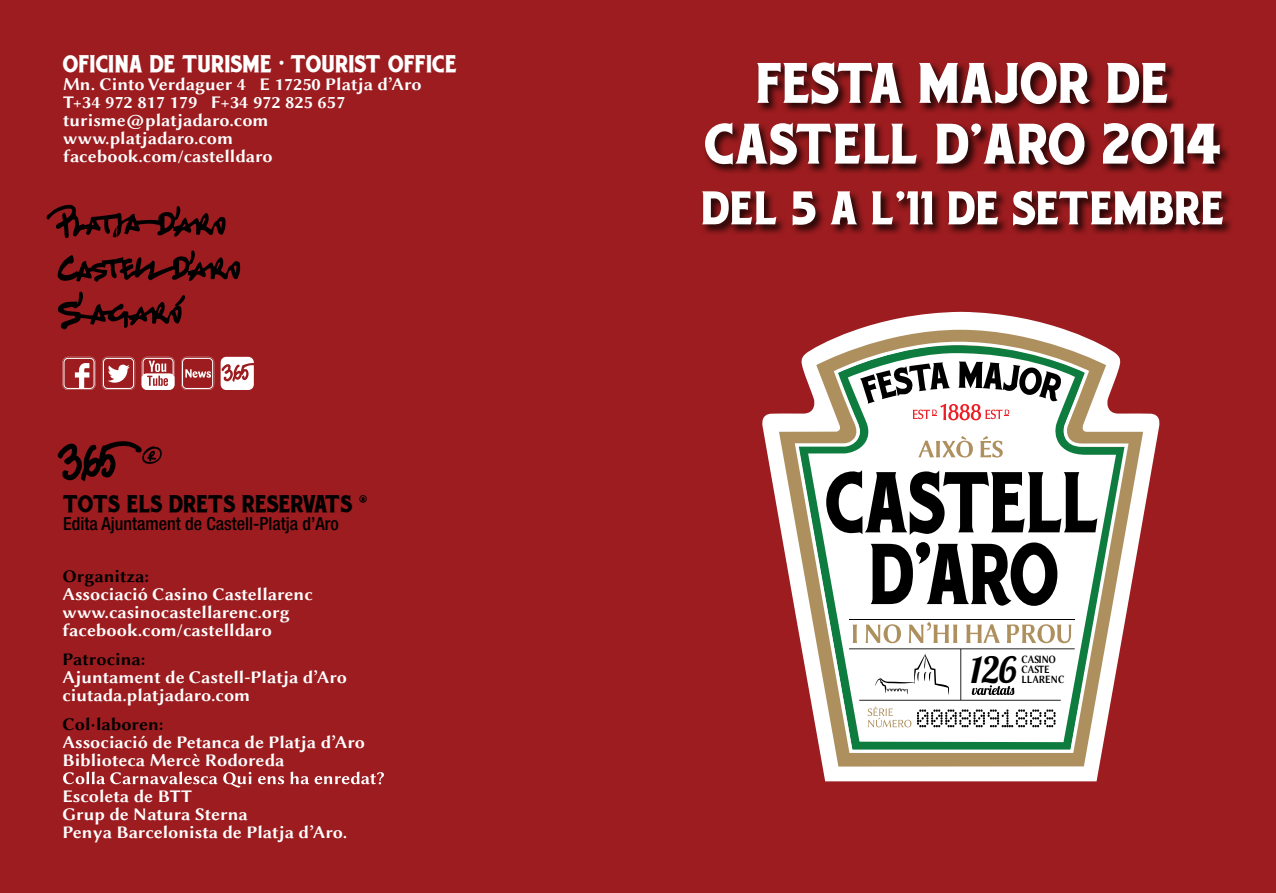
<style>
.page{position:relative;width:1276px;height:893px;background:#fff}
.page>*{position:absolute;margin:0;border:0;box-sizing:border-box;transform-origin:0 0}
.t1{font:65.25px/60.8px "LHF Hensler";color:#fff;text-align:center}
.t2{font:54px "LHF Hensler";color:#fff}
.t3{font:36.23px "Lobster 1.4";color:#000}
.t4{font:27px "LHF Hensler";color:#fff}
.t5{font:27px "LHF Hensler";letter-spacing:-.02em;color:#000}
.t6{font:18px/18px "Lin Biolinum B";color:#fff}
.t7{font:500 condensed 18px "Helvetica Neue LT Std";color:#000}
.t8{font:18px "Lin Biolinum B";color:#000}
.t9{font:11.25px/9.9px "Lin Biolinum B";color:#000;scale:.82 1}
.s1{font-family:"Impact"}
</style>
<div class="page">
<div style="left:0;top:0;width:638px;height:893px;background:#9c1c1f"></div>
<svg style="left:46px;top:204px;width:180px;height:34px"></svg>
<svg style="left:58px;top:250px;width:183px;height:32px"></svg>
<svg style="left:58px;top:291px;width:127px;height:39px"></svg>
<svg style="left:62px;top:357px;width:34px;height:33px"></svg>
<svg style="left:102px;top:357px;width:33px;height:33px"></svg>
<svg style="left:141px;top:357px;width:34px;height:33px"></svg>
<svg style="left:181px;top:357px;width:33px;height:33px"></svg>
<svg style="left:221px;top:357px;width:33px;height:33px"></svg>
<svg style="left:57px;top:441px;width:105px;height:40px"></svg>
<svg style="left:63px;top:771px;width:321px;height:17px"></svg>
<div style="left:638px;top:0;width:638px;height:893px;background:#9c1c1f"></div>
<svg style="left:762px;top:312px;width:398px;height:469px"></svg>
<svg style="left:779px;top:330px;width:364px;height:437px"></svg>
<svg style="left:795px;top:342px;width:333px;height:411px;background:#cac8b8"></svg>
<svg style="left:826px;top:470px;width:271px;height:65px;background:#868686"></svg>
<svg style="left:870px;top:542px;width:187px;height:64px;background:#707070"></svg>
<hr style="left:849px;top:619px;width:225px;height:1px;background:#000">
<svg style="left:867px;top:707px;width:44px;height:20px"></svg>
<svg style="left:918px;top:436px;width:55px;height:22px"></svg>
<svg style="left:980px;top:436px;width:22px;height:22px"></svg>
<svg style="left:917px;top:709px;width:138px;height:18px;background:#bababa"></svg>
<svg style="left:849px;top:622px;width:225px;height:79px;background:#ebe9e4"></svg>
<svg style="left:860px;top:362px;width:202px;height:58px;background:#b6b2b0"></svg>
<svg style="left:703px;top:63px;width:528px;height:171px"></svg>
<h3 class="t4" style="left:63px;top:50px;width:396px">OFICINA DE TURISME <span class="s1">·</span> TOURIST OFFICE</h3>
<p class="t6" style="left:63px;top:74px;width:360px">Mn. Cinto Verdaguer 4 E 17250 Platja d’Aro<br>T+34 972 817 179 F+34 972 825 657 turisme@platjadaro.com www.platjadaro.com facebook.com/castelldaro</p>
<h3 class="t5" style="left:63px;top:491px;width:306px">TOTS ELS DRETS RESERVATS ®</h3>
<p class="t7" style="left:63px;top:513px;width:277px">Edita Ajuntament de Castell-Platja d’Aro</p>
<p class="t8" style="left:62px;top:563px;width:88px">Organitza:</p>
<p class="t6" style="left:62px;top:584px;width:252px">Associació Casino Castellarenc www.casinocastellarenc.org facebook.com/castelldaro</p>
<p class="t8" style="left:62px;top:646px;width:84px">Patrocina:</p>
<p class="t6" style="left:62px;top:667px;width:286px">Ajuntament de Castell-Platja d’Aro ciutada.platjadaro.com</p>
<p class="t8" style="left:62px;top:712px;width:102px">Col·laboren:</p>
<p class="t6" style="left:63px;top:732px;width:304px">Associació de Petanca de Platja d’Aro<br>Biblioteca Mercè Rodoreda</p>
<p class="t6" style="left:62px;top:786px;width:286px">Escoleta de BTT<br>Grup de Natura Sterna<br>Penya Barcelonista de Platja d’Aro.</p>
<h1 class="t1" style="left:705px;top:53px;width:519px">FESTA MAJOR DE<br>CASTELL D’ARO 2014</h1>
<h2 class="t2" style="left:702px;top:181px;width:524px">DEL 5 A L’11 DE SETEMBRE</h2>
<h3 class="t3" style="left:970px;top:646px;width:48px">126</h3>
<p class="t9" style="left:1021px;top:654px;width:44px">CASINO<br>CASTE</p>
<p class="t9" style="left:1021px;top:674px;width:54px">LLARENC</p>
</div>
